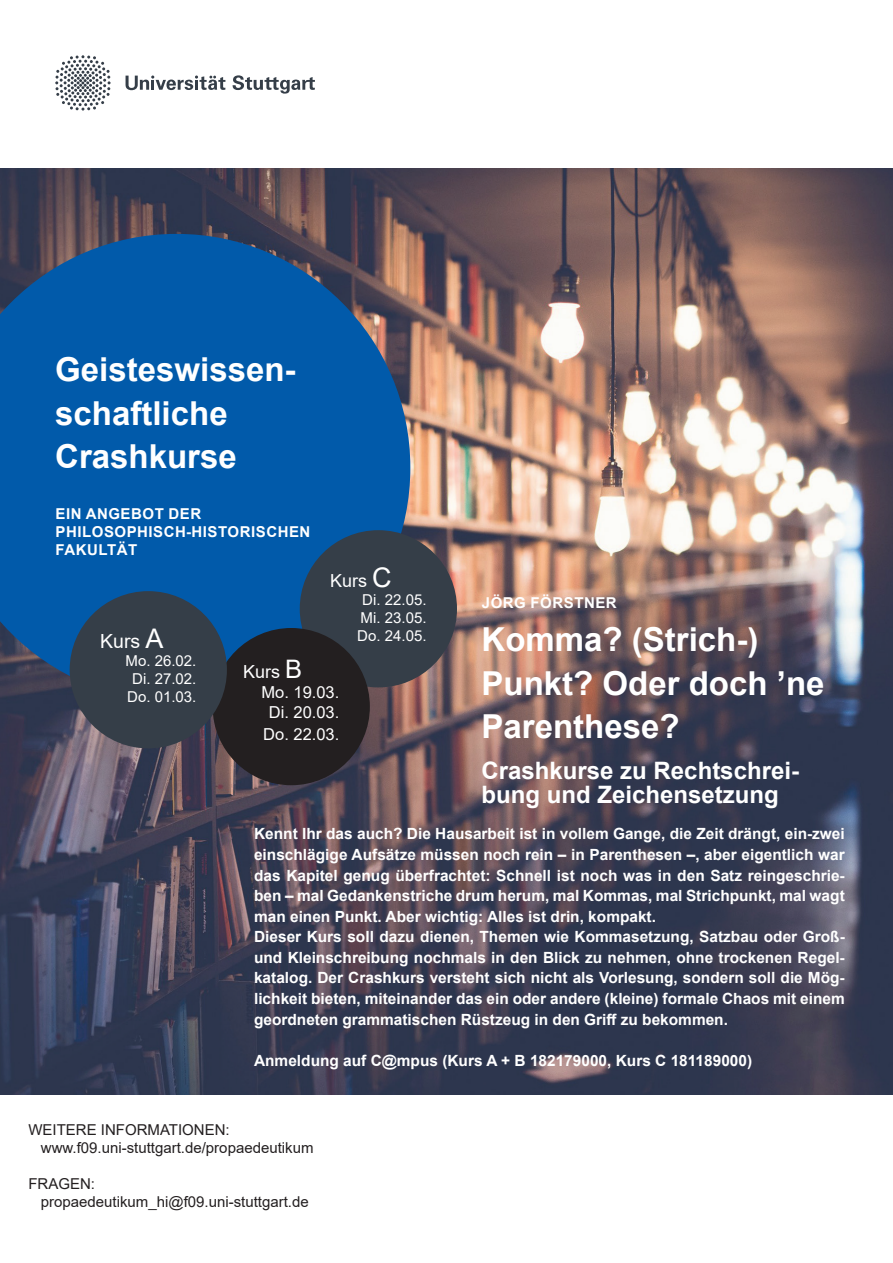
<style>
.page{position:relative;width:893px;height:1263px;background:#fff}
.page>*{position:absolute;margin:0;border:0;box-sizing:border-box;transform-origin:0 0}
.t1{font:700 33px/43.5px "Arial";color:#fff}
.t2{font:700 24px/24px "Arial";color:#fff}
.t3{font:19.5px "Arial";color:#fff}
.t4{font:18px "Arial";color:#fff}
.t5{font:16.5px/19.8px "Arial";color:#fff;text-align:center}
.t6{font:700 15.45px/20.5px "Arial";color:#fff}
.t7{font:15px/18px "Arial";color:#231f20}
.t8{font:700 15px/18px "Arial";letter-spacing:.035em;color:#fff}
.t9{font:15px/18px "Arial";color:#fff;text-align:center}
.s1{font-size:27px}
.s2{font-size:25.5px}
</style>
<div class="page">
<img style="left:0;top:168px;width:893px;height:926px">
<svg style="left:0;top:234px;width:410px;height:468px;background:#0c589e"></svg>
<svg style="left:55px;top:55px;width:56px;height:56px"></svg>
<svg style="left:233px;top:75px;width:82px;height:19px"></svg>
<svg style="left:126px;top:75px;width:99px;height:15px"></svg>
<div style="left:300px;top:530px;width:157px;height:157px;background:#353e48;border-radius:50%"></div>
<div style="left:213px;top:628px;width:157px;height:157px;background:#231f20;border-radius:50%"></div>
<div style="left:70px;top:591px;width:157px;height:157px;background:#353e48;border-radius:50%"></div>
<h1 class="t1" style="left:55px;top:348px;width:242px">Geisteswissen&shy;schaftliche<br>Crashkurse</h1>
<p class="t8" style="left:56px;top:505px;width:256px">EIN ANGEBOT DER<br>PHILOSOPHISCH-HISTORISCHEN<br>FAKULTÄT</p>
<p class="t4" style="left:330px;top:568px;width:63px">Kurs <span class="s1">C</span></p>
<p class="t9" style="left:357px;top:590px;width:71px">Di. 22.05.<br>Mi. 23.05.<br>Do. 24.05.</p>
<p class="t3" style="left:100px;top:627px;width:65px">Kurs <span class="s1">A</span></p>
<p class="t9" style="left:126px;top:651px;width:72px">Mo. 26.02.<br>Di. 27.02.<br>Do. 01.03.</p>
<p class="t4" style="left:243px;top:660px;width:61px">Kurs <span class="s2">B</span></p>
<p class="t5" style="left:261px;top:682px;width:79px">Mo. 19.03.<br>Di. 20.03.</p>
<p class="t5" style="left:263px;top:724px;width:78px">Do. 22.03.</p>
<p class="t8" style="left:482px;top:594px;width:136px">JÖRG FÖRSTNER</p>
<h1 class="t1" style="left:482px;top:618px;width:344px">Komma? (Strich-)<br>Punkt? Oder doch ’ne<br>Parenthese?</h1>
<h2 class="t2" style="left:482px;top:758px;width:319px">Crashkurse zu Rechtschrei&shy;bung und Zeichensetzung</h2>
<p class="t6" style="left:254px;top:824px;width:592px">Kennt Ihr das auch? Die Hausarbeit ist in vollem Gange, die Zeit drängt, ein-zwei einschlägige Aufsätze müssen noch rein – in Parenthesen –, aber eigentlich war das Kapitel genug überfrachtet: Schnell ist noch was in den Satz reingeschrie&shy;ben – mal Gedankenstriche drum herum, mal Kommas, mal Strichpunkt, mal wagt man einen Punkt. Aber wichtig: Alles ist drin, kompakt.<br>Dieser Kurs soll dazu dienen, Themen wie Kommasetzung, Satzbau oder Groß&shy;und Kleinschreibung nochmals in den Blick zu nehmen, ohne trockenen Regel&shy;katalog. Der Crashkurs versteht sich nicht als Vorlesung, sondern soll die Mög&shy;lichkeit bieten, miteinander das ein oder andere (kleine) formale Chaos mit einem geordneten grammatischen Rüstzeug in den Griff zu bekommen.</p>
<p class="t6" style="left:254px;top:1050px;width:500px">Anmeldung auf C@mpus (Kurs A + B 182179000, Kurs C 181189000)</p>
<p class="t7" style="left:41px;top:1120px;width:274px;text-indent:-13px">WEITERE INFORMATIONEN: www.f09.uni-stuttgart.de/propaedeutikum</p>
<p class="t7" style="left:41px;top:1174px;width:269px;text-indent:-13px">FRAGEN: propaedeutikum_hi@f09.uni-stuttgart.de</p>
</div>
